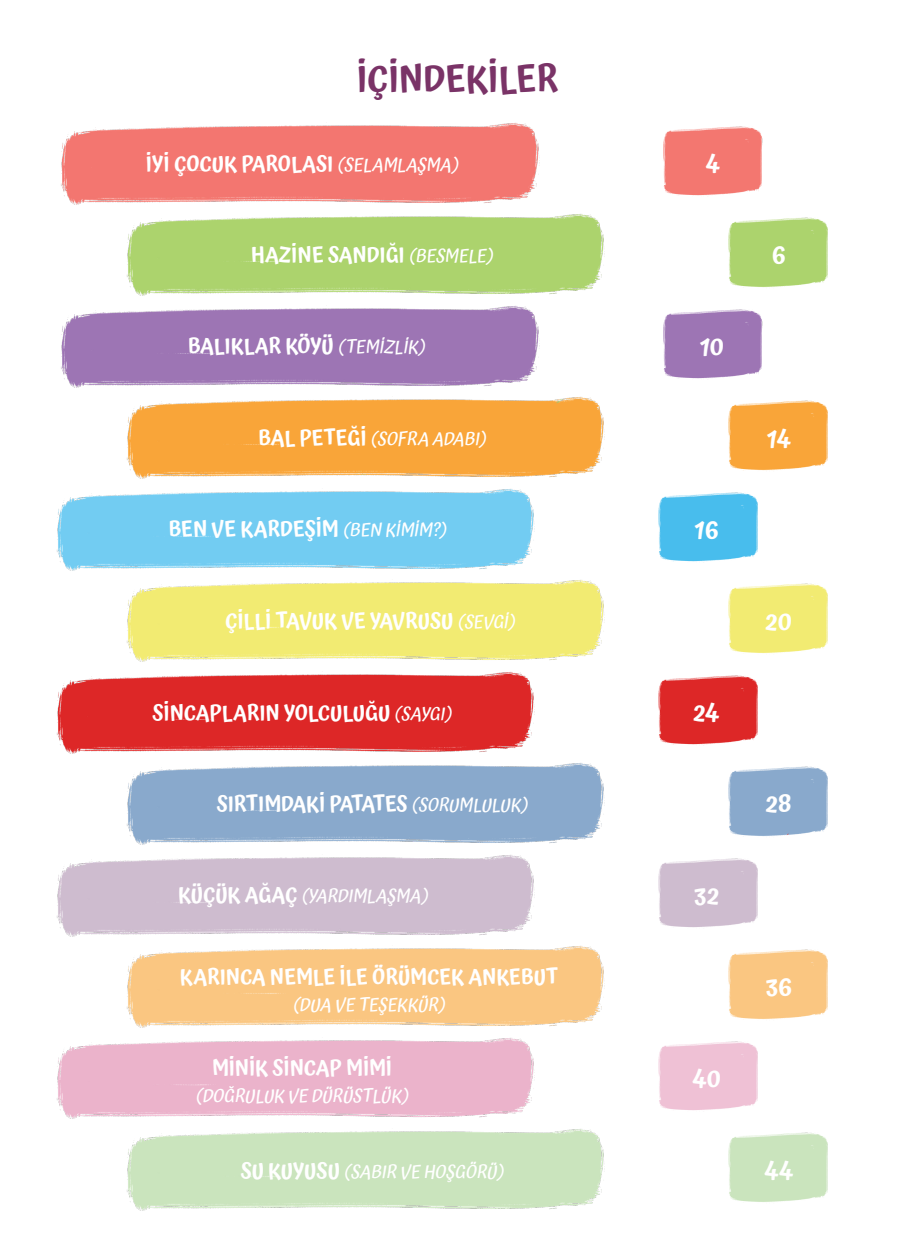
<style>
.page{position:relative;width:915px;height:1255px;background:#fff}
.page>*{position:absolute;margin:0;border:0;box-sizing:border-box;transform-origin:0 0}
.ilksayfalar{font:600 36px "Atma";color:#7a3367}
.ilksayfalar-2{font:600 24px "Atma";letter-spacing:.01em;color:#fff}
.ilksayfalar-3{font:600 21px "Atma";color:#fff}
.ilksayfalar-4{font:italic 500 18px "Atma";color:#fff}
.s1{font-weight:500;font-style:italic;font-size:18px}
.s2{font-weight:600;font-style:normal;font-size:21px}
</style>
<div class="page">
<img style="left:61px;top:123px;width:479px;height:82px">
<img style="left:56px;top:489px;width:479px;height:82px">
<img style="left:126px;top:946px;width:479px;height:82px">
<img style="left:126px;top:214px;width:479px;height:82px">
<img style="left:126px;top:580px;width:479px;height:82px">
<img style="left:56px;top:1038px;width:479px;height:81px">
<img style="left:61px;top:306px;width:479px;height:82px">
<img style="left:56px;top:672px;width:479px;height:82px">
<img style="left:126px;top:1129px;width:479px;height:82px">
<img style="left:126px;top:397px;width:479px;height:82px">
<img style="left:56px;top:855px;width:479px;height:82px">
<img style="left:126px;top:763px;width:479px;height:82px">
<img style="left:663px;top:126px;width:100px;height:70px">
<img style="left:658px;top:492px;width:100px;height:70px">
<img style="left:728px;top:949px;width:100px;height:71px">
<img style="left:728px;top:217px;width:100px;height:71px">
<img style="left:728px;top:583px;width:100px;height:71px">
<img style="left:658px;top:1041px;width:100px;height:70px">
<img style="left:663px;top:309px;width:100px;height:70px">
<img style="left:658px;top:675px;width:100px;height:70px">
<img style="left:728px;top:1132px;width:100px;height:70px">
<img style="left:728px;top:400px;width:100px;height:71px">
<img style="left:658px;top:858px;width:100px;height:70px">
<img style="left:728px;top:766px;width:100px;height:70px">
<p class="ilksayfalar" style="left:356px;top:53px;width:203px">İÇİNDEKİLER</p>
<p class="ilksayfalar-3" style="left:146px;top:148px;width:318px">İYİ ÇOCUK PAROLASI <span class="s1">(SELAMLAŞMA)</span></p>
<p class="ilksayfalar-2" style="left:705px;top:147px;width:16px">4</p>
<p class="ilksayfalar-3" style="left:251px;top:239px;width:248px">HAZİNE SANDIĞI <span class="s1">(BESMELE)</span></p>
<p class="ilksayfalar-2" style="left:771px;top:238px;width:15px">6</p>
<p class="ilksayfalar-3" style="left:188px;top:331px;width:243px">BALIKLAR KÖYÜ <span class="s1">(TEMİZLİK)</span></p>
<p class="ilksayfalar-2" style="left:699px;top:329px;width:26px">10</p>
<p class="ilksayfalar-4" style="left:258px;top:427px;width:234px"><span class="s2">B A L P E T E Ğ İ</span> (SOFRA ADABI)</p>
<p class="ilksayfalar-2" style="left:766px;top:421px;width:26px">14</p>
<p class="ilksayfalar-3" style="left:168px;top:514px;width:284px">BEN VE KARDEŞİM <span class="s1">(BEN KİMİM?)</span></p>
<p class="ilksayfalar-2" style="left:694px;top:512px;width:25px">16</p>
<p class="ilksayfalar-3" style="left:225px;top:606px;width:296px">ÇİLLİ TAVUK VE YAVRUSU <span class="s1">(SEVGİ)</span></p>
<p class="ilksayfalar-2" style="left:765px;top:604px;width:27px">20</p>
<p class="ilksayfalar-3" style="left:152px;top:697px;width:305px">SİNCAPLARIN YOLCULUĞU <span class="s1">(SAYGI)</span></p>
<p class="ilksayfalar-2" style="left:693px;top:696px;width:27px">24</p>
<p class="ilksayfalar-3" style="left:217px;top:788px;width:317px">SIRTIMDAKİ PATATES <span class="s1">(SORUMLULUK)</span></p>
<p class="ilksayfalar-2" style="left:766px;top:786px;width:27px">28</p>
<p class="ilksayfalar-4" style="left:178px;top:883px;width:256px"><span class="s2">K Ü Ç Ü K A Ğ A Ç</span> (YARDIMLAŞMA)</p>
<p class="ilksayfalar-2" style="left:694px;top:878px;width:26px">32</p>
<p class="ilksayfalar-3" style="left:180px;top:962px;width:379px">KARINCA NEMLE İLE ÖRÜMCEK ANKEBUT</p>
<p class="ilksayfalar-4" style="left:293px;top:993px;width:158px">(DUA VE TEŞEKKÜR)</p>
<p class="ilksayfalar-2" style="left:765px;top:969px;width:27px">36</p>
<p class="ilksayfalar-3" style="left:212px;top:1052px;width:181px">MİNİK SİNCAP MİMİ</p>
<p class="ilksayfalar-4" style="left:196px;top:1083px;width:219px">(DOĞRULUK VE DÜRÜSTLÜK)</p>
<p class="ilksayfalar-2" style="left:692px;top:1061px;width:30px">40</p>
<p class="ilksayfalar-4" style="left:241px;top:1159px;width:269px"><span class="s2">S U K U Y U S U</span> (SABIR VE HOŞGÖRÜ)</p>
<p class="ilksayfalar-2" style="left:764px;top:1153px;width:30px">44</p>
</div>
